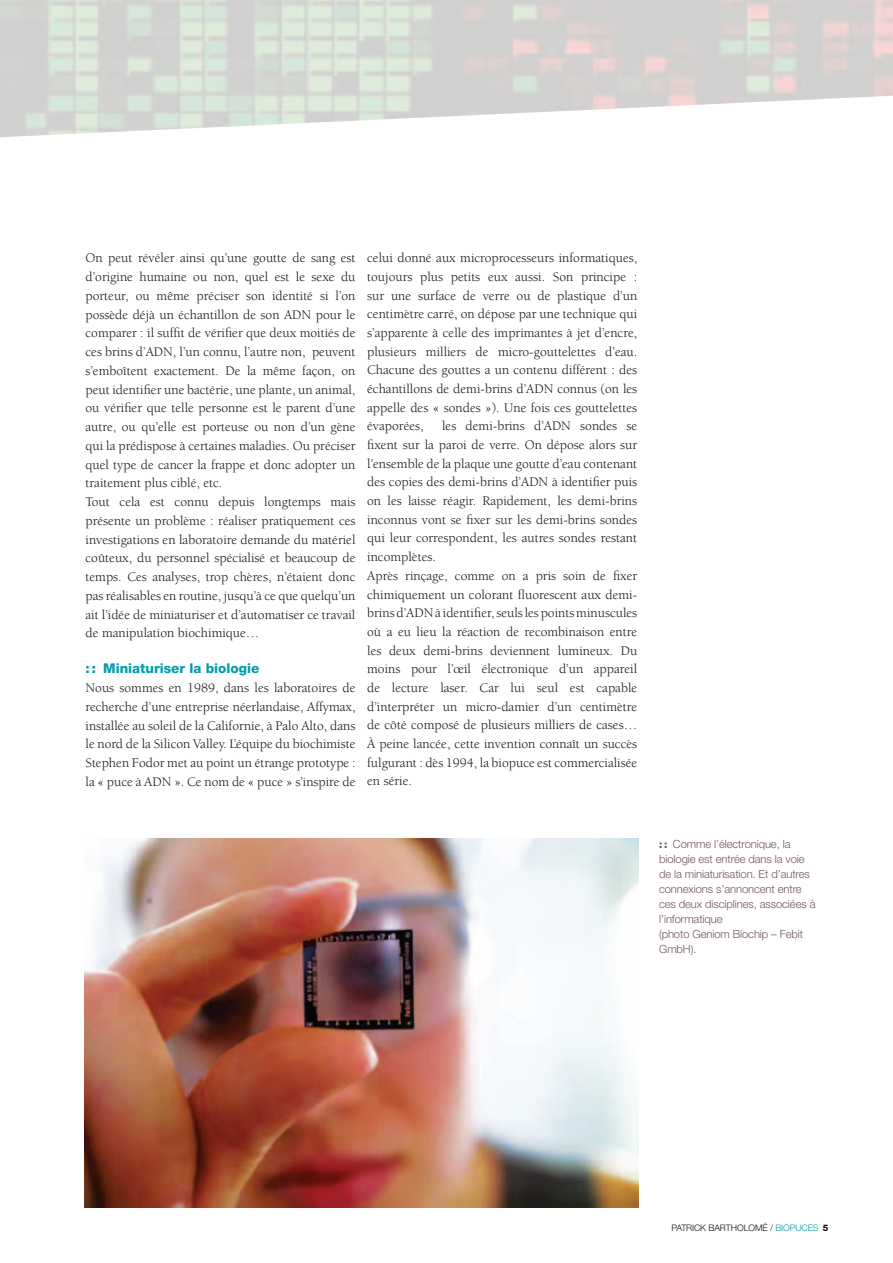
<style>
.page{position:relative;width:893px;height:1263px;background:#fff}
.page>*{position:absolute;margin:0;border:0;box-sizing:border-box;transform-origin:0 0}
.t1{font:13.5px/18.6px "Berkeley LT";color:#161514}
.t2{font:800 13.5px "Helvetica Neue LT";color:#009dab}
.t3{font:300 11.25px/15px "Helvetica Neue LT";letter-spacing:-.01em;color:#74575f}
.t4{font:300 9px "Helvetica Neue LT";letter-spacing:-.01em;color:#161514}
.s1{font-weight:800;font-size:10.5px}
.s2{color:#009dab}
.s3{font-weight:800}
</style>
<div class="page">
<svg style="left:0;top:96px;width:886px;height:42px"></svg>
<img style="left:85px;top:839px;width:553px;height:369px">
<p class="t1" style="left:85px;top:249px;width:272px">On peut révéler ainsi qu’une goutte de sang est d’origine humaine ou non, quel est le sexe du porteur, ou même préciser son identité si l’on possède déjà un échantillon de son ADN pour le comparer : il suffit de vérifier que deux moitiés de ces brins d’ADN, l’un connu, l’autre non, peuvent s’emboîtent exactement. De la même façon, on peut identifier une bactérie, une plante, un animal, ou vérifier que telle personne est le parent d’une autre, ou qu’elle est porteuse ou non d’un gène qui la prédispose à certaines maladies. Ou préciser quel type de cancer la frappe et donc adopter un traitement plus ciblé, etc.<br>Tout cela est connu depuis longtemps mais présente un problème : réaliser pratiquement ces investigations en laboratoire demande du matériel coûteux, du personnel spécialisé et beaucoup de temps. Ces analyses, trop chères, n’étaient donc pas réalisables en routine, jusqu’à ce que quelqu’un ait l’idée de miniaturiser et d’automatiser ce travail de manipulation biochimique…</p>
<p class="t2" style="left:85px;top:661px;width:175px">: : Miniaturiser la biologie</p>
<p class="t1" style="left:85px;top:679px;width:272px;text-align:justify">Nous sommes en 1989, dans les laboratoires de recherche d’une entreprise néerlandaise, Affymax, installée au soleil de la Californie, à Palo Alto, dans le nord de la Silicon Valley. L’équipe du biochimiste Stephen Fodor met au point un étrange prototype : la « puce à ADN ». Ce nom de « puce » s’inspire de</p>
<p class="t1" style="left:367px;top:249px;width:272px;text-align:justify">celui donné aux microprocesseurs informatiques, toujours plus petits eux aussi. Son principe : sur une surface de verre ou de plastique d’un centimètre carré, on dépose par une technique qui s’apparente à celle des imprimantes à jet d’encre, plusieurs milliers de micro-gouttelettes d’eau.<br>Chacune des gouttes a un contenu différent : des échantillons de demi-brins d’ADN connus (on les appelle des « sondes »). Une fois ces gouttelettes évaporées,</p>
<p class="t1" style="left:367px;top:417px;width:272px;text-indent:75px">les demi-brins d’ADN sondes se fixent sur la paroi de verre. On dépose alors sur l’ensemble de la plaque une goutte d’eau contenant des copies des demi-brins d’ADN à identifier puis on les laisse réagir. Rapidement, les demi-brins inconnus vont se fixer sur les demi-brins sondes qui leur correspondent, les autres sondes restant incomplètes.<br>Après rinçage, comme on a pris soin de fixer chimiquement un colorant fluorescent aux demi&shy;brins d’ADN à identifier, seuls les points minuscules où a eu lieu la réaction de recombinaison entre les deux demi-brins deviennent lumineux. Du moins pour l’œil électronique d’un appareil de lecture laser. Car lui seul est capable d’interpréter un micro-damier d’un centimètre de côté composé de plusieurs milliers de cases… À peine lancée, cette invention connaît un succès fulgurant : dès 1994, la biopuce est commercialisée en série.</p>
<p class="t3" style="left:659px;top:836px;width:158px"><span class="s1">: :</span> Comme l’électronique, la biologie est entrée dans la voie de la miniaturisation. Et d’autres connexions s’annoncent entre ces deux disciplines, associées à l’informatique<br>(photo Geniom Biochip – Febit<br>GmbH).</p>
<p class="t4" style="left:671px;top:1222px;width:158px">Patrick Bartholomé / <span class="s2">biopuces</span> <span class="s3">5</span></p>
</div>
